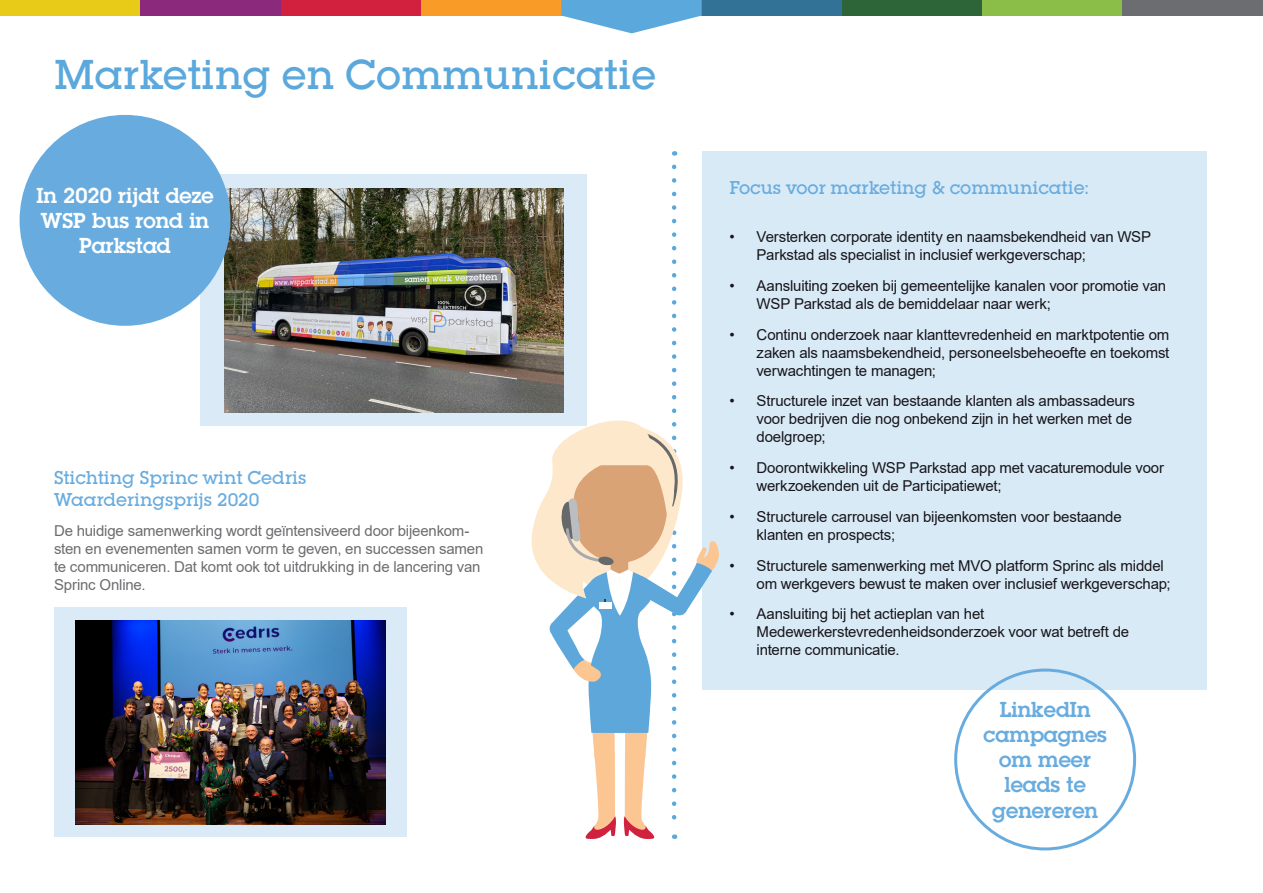
<style>
.page{position:relative;width:1263px;height:893px;background:#fff}
.page>*{position:absolute;margin:0;border:0;box-sizing:border-box;transform-origin:0 0}
.t1{font:500 40.5px "Lubalin Graph";color:#5ba8dc}
.t2{font:600 21px/25.2px "Lubalin Graph";color:#68acdf;text-align:center}
.t3{font:600 21px/25.2px "Lubalin Graph";color:#fff;text-align:center}
.t4{font:500 18px/21.6px "Lubalin Graph";color:#68acdf}
.t5{font:15px/18px "Arial";letter-spacing:-.015em;color:#17151a}
.ALGEMEEN_-_broodteks{font:15px/18px "Arial";letter-spacing:-.01em;color:#6c6d70}
</style>
<div class="page">
<div style="left:702px;top:151px;width:505px;height:539px;background:#d9eaf7"></div>
<div style="left:200px;top:174px;width:387px;height:252px;background:#dbeaf7"></div>
<img style="left:224px;top:189px;width:298px;height:223px">
<div style="left:54px;top:607px;width:353px;height:230px;background:#dbeaf7"></div>
<img style="left:76px;top:620px;width:309px;height:204px">
<div style="left:0;top:0;width:140px;height:16px;background:#e8cb19"></div>
<div style="left:281px;top:0;width:140px;height:16px;background:#d1213e"></div>
<div style="left:842px;top:0;width:140px;height:16px;background:#2d6539"></div>
<div style="left:140px;top:0;width:141px;height:16px;background:#8b297c"></div>
<div style="left:702px;top:0;width:140px;height:16px;background:#337297"></div>
<div style="left:421px;top:0;width:140px;height:16px;background:#f89c27"></div>
<div style="left:982px;top:0;width:141px;height:16px;background:#8bbe48"></div>
<div style="left:1123px;top:0;width:140px;height:16px;background:#6c6d70"></div>
<svg style="left:561px;top:0;width:141px;height:33px"></svg>
<svg style="left:522px;top:167px;width:197px;height:672px"></svg>
<div style="left:20px;top:115px;width:210px;height:211px;background:#68acdf;border-radius:50%"></div>
<p class="t1" style="left:54px;top:49px;width:604px">Marketing en Communicatie</p>
<p class="t3" style="left:36px;top:182px;width:179px">In 2020 rijdt deze<br>WSP bus rond in<br>Parkstad</p>
<p class="t4" style="left:54px;top:467px;width:254px">Stichting Sprinc wint Cedris<br>Waarderingsprijs 2020</p>
<p class="ALGEMEEN_-_broodteks" style="left:54px;top:522px;width:431px">De huidige samenwerking wordt geïntensiveerd door bijeenkom&shy;sten en evenementen samen vorm te geven, en successen samen te communiceren. Dat komt ook tot uitdrukking in de lancering van Sprinc Online.</p>
<p class="t4" style="left:729px;top:176px;width:360px">Focus voor marketing &amp; communicatie:</p>
<p class="t5" style="left:756px;top:228px;width:396px;text-indent:-27px">• Versterken corporate identity en naamsbekendheid van WSP<br>Parkstad als specialist in inclusief werkgeverschap;</p>
<p class="t5" style="left:756px;top:276px;width:411px;text-indent:-27px">• Aansluiting zoeken bij gemeentelijke kanalen voor promotie van<br>WSP Parkstad als de bemiddelaar naar werk;</p>
<p class="t5" style="left:756px;top:325px;width:414px;text-align:justify;text-indent:-27px">• Continu onderzoek naar klanttevredenheid en marktpotentie om zaken als naamsbekendheid, personeelsbeheoefte en toekomst verwachtingen te managen;</p>
<p class="t5" style="left:756px;top:392px;width:380px;text-indent:-27px">• Structurele inzet van bestaande klanten als ambassadeurs voor bedrijven die nog onbekend zijn in het werken met de doelgroep;</p>
<p class="t5" style="left:756px;top:459px;width:409px;text-indent:-27px">• Doorontwikkeling WSP Parkstad app met vacaturemodule voor werkzoekenden uit de Participatiewet;</p>
<p class="t5" style="left:756px;top:508px;width:367px;text-indent:-27px">• Structurele carrousel van bijeenkomsten voor bestaande klanten en prospects;</p>
<p class="t5" style="left:756px;top:556px;width:416px;text-indent:-27px">• Structurele samenwerking met MVO platform Sprinc als middel om werkgevers bewust te maken over inclusief werkgeverschap;</p>
<p class="t5" style="left:756px;top:605px;width:374px;text-indent:-27px">• Aansluiting bij het actieplan van het<br>Medewerkerstevredenheidsonderzoek voor wat betreft de interne communicatie.</p>
<p class="t2" style="left:983px;top:696px;width:125px">LinkedIn campagnes om meer leads te genereren</p>
</div>
